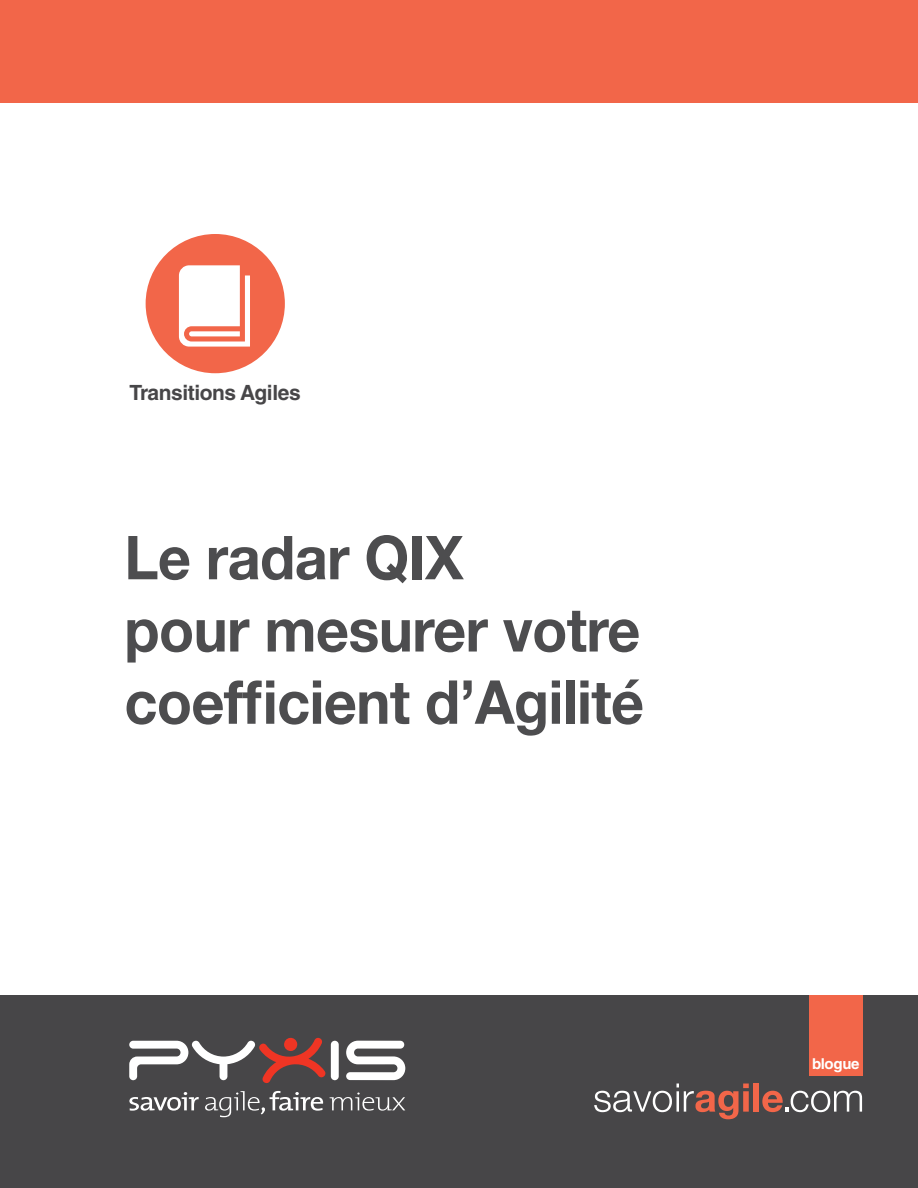
<style>
.page{position:relative;width:918px;height:1188px;background:#fff}
.page>*{position:absolute;margin:0;border:0;box-sizing:border-box;transform-origin:0 0}
.t1{font:700 60.6px/72.3px "Helvetica Neue LT Com";letter-spacing:-.01em;color:#4d4d4f;scale:.95 1}
.t2{font:700 21px "Helvetica LT Std";letter-spacing:-.02em;color:#474648}
.t3{font:700 15px "Helvetica LT Std";letter-spacing:-.02em;color:#fff}
</style>
<div class="page">
<div style="left:0;top:995px;width:918px;height:193px;background:#474648"></div>
<svg style="left:129px;top:1092px;width:70px;height:19px"></svg>
<svg style="left:205px;top:1091px;width:118px;height:26px"></svg>
<svg style="left:330px;top:1093px;width:75px;height:18px"></svg>
<div style="left:331px;top:1041px;width:8px;height:39px;background:#fff;border-radius:4px"></div>
<svg style="left:346px;top:1041px;width:59px;height:39px"></svg>
<svg style="left:129px;top:1038px;width:197px;height:45px"></svg>
<div style="left:284px;top:1038px;width:14px;height:13px;background:#ef3524;border-radius:50%"></div>
<div style="left:809px;top:996px;width:54px;height:80px;background:#f26649"></div>
<div style="left:0;top:0;width:918px;height:102px;background:#f26649"></div>
<div style="left:146px;top:234px;width:139px;height:139px;background:#f26649;border-radius:50%"></div>
<svg style="left:179px;top:265px;width:71px;height:82px"></svg>
<svg style="left:594px;top:1084px;width:155px;height:35px"></svg>
<div style="left:753px;top:1084px;width:6px;height:28px;background:#f26649"></div>
<svg style="left:762px;top:1091px;width:100px;height:21px"></svg>
<p class="t2" style="left:129px;top:385px;width:173px">Transitions Agiles</p>
<p class="t1" style="left:124px;top:527px;width:549px">Le radar QIX<br>pour mesurer votre coefficient d’Agilité</p>
<p class="t3" style="left:812px;top:1058px;width:49px">blogue</p>
</div>
